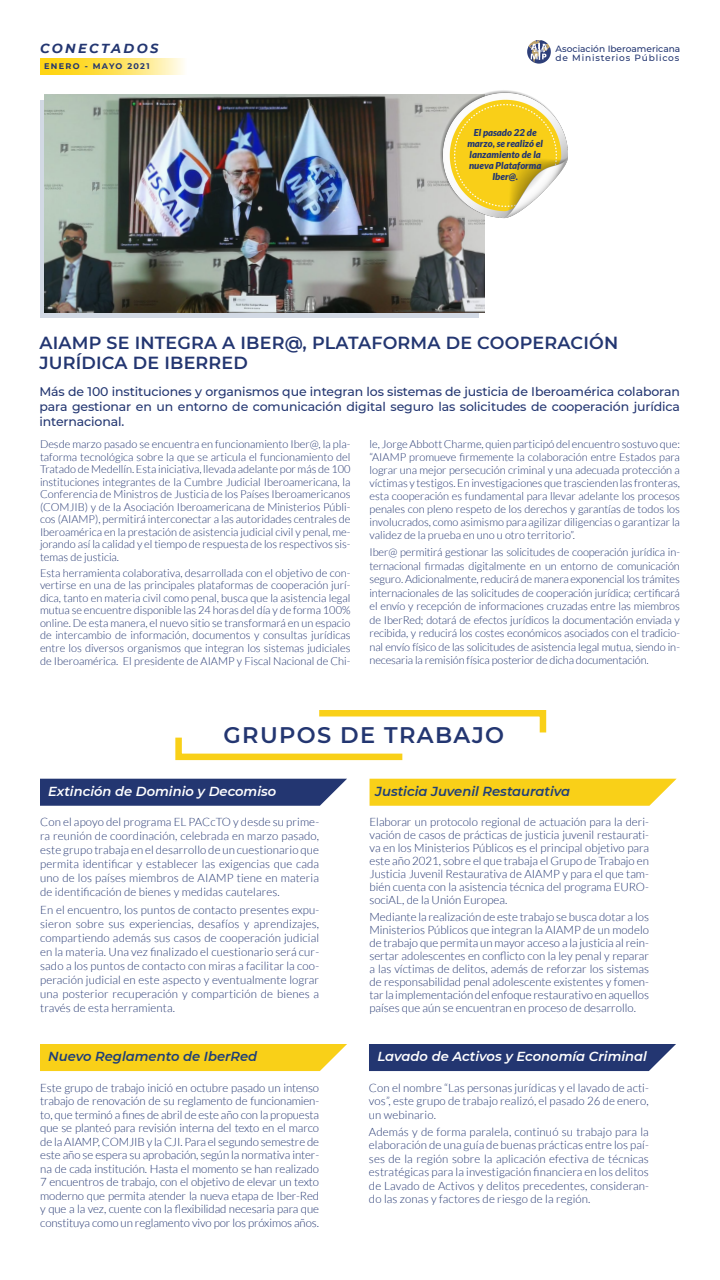
<style>
.page{position:relative;width:720px;height:1280px;background:#fff}
.page>*{position:absolute;margin:0;border:0;box-sizing:border-box;transform-origin:0 0}
.t1{font:600 22.5px "Montserrat";letter-spacing:.06em;color:#233671}
.t2{font:600 17.5px/20px "Montserrat";letter-spacing:.01em;color:#233671}
.t3{font:italic 600 13.1px "Montserrat";color:#fff}
.t4{font:italic 600 13.1px "Montserrat";color:#1e3e79}
.t5{font:italic 700 13.1px "Montserrat";letter-spacing:.18em;color:#233671}
.t6{font:500 12.5px/15px "Montserrat";letter-spacing:-.01em;color:#233671;text-align:justify}
.t7{font:300 11.5px/13.5px "Lato";letter-spacing:.01em;color:#233671;text-align:justify}
.t8{font:300 11px/12.5px "Lato";color:#233671;text-align:justify}
.t9{font:italic 900 9.5px/11px "Lato";color:#233671;text-align:center}
.t10{font:500 9.05px "Montserrat";color:#233671}
.t11{font:500 9.05px "Montserrat";letter-spacing:.09em;color:#233671}
.t12{font:700 8.15px "Montserrat";letter-spacing:.16em;color:#233671}
</style>
<div class="page">
<svg style="left:527px;top:40px;width:24px;height:24px"></svg>
<svg style="left:40px;top:58px;width:144px;height:16px;background:#ffe261"></svg>
<div style="left:369px;top:1044px;width:307px;height:27px;background:#233671"></div>
<svg style="left:40px;top:779px;width:307px;height:27px;background:#2e4078"></svg>
<div style="left:40px;top:1044px;width:307px;height:27px;background:#f9d018"></div>
<svg style="left:370px;top:779px;width:307px;height:27px;background:#f9d224"></svg>
<svg style="left:175px;top:710px;width:372px;height:51px"></svg>
<svg style="left:40px;top:100px;width:439px;height:218px;background:#bec4cb"></svg>
<img style="left:45px;top:94px;width:439px;height:218px">
<img style="left:437px;top:90px;width:131px;height:131px">
<p class="t5" style="left:40px;top:39px;width:120px">CONECTADOS</p>
<p class="t12" style="left:44px;top:60px;width:107px">ENERO - MAYO 2021</p>
<p class="t10" style="left:556px;top:42px;width:126px">Asociación Iberoamericana</p>
<p class="t11" style="left:556px;top:51px;width:125px">de Ministerios Públicos</p>
<p class="t9" style="left:467px;top:127px;width:77px">El pasado 22 de marzo, se realizó el</p>
<p class="t9" style="left:469px;top:149px;width:74px">lanzamiento de la nueva Plataforma<br>Iber@.</p>
<p class="t2" style="left:40px;top:332px;width:580px">AIAMP SE INTEGRA A IBER@, PLATAFORMA DE COOPERACIÓN<br>JURÍDICA DE IBERRED</p>
<p class="t6" style="left:40px;top:384px;width:642px">Más de 100 instituciones y organismos que integran los sistemas de justicia de Iberoamérica colaboran para gestionar en un entorno de comunicación digital seguro las solicitudes de cooperación jurídica internacional.</p>
<p class="t8" style="left:40px;top:438px;width:312px">Desde marzo pasado se encuentra en funcionamiento Iber@, la pla&shy;taforma tecnológica sobre la que se articula el funcionamiento del Tratado de Medellín. Esta iniciativa, llevada adelante por más de 100 instituciones integrantes de la Cumbre Judicial Iberoamericana, la Conferencia de Ministros de Justicia de los Países Iberoamericanos (COMJIB) y de la Asociación Iberoamericana de Ministerios Públi&shy;cos (AIAMP), permitirá interconectar a las autoridades centrales de Iberoamérica en la prestación de asistencia judicial civil y penal, me&shy;jorando así la calidad y el tiempo de respuesta de los respectivos sis&shy;temas de justicia.</p>
<p class="t8" style="left:40px;top:566px;width:312px">Esta herramienta colaborativa, desarrollada con el objetivo de con&shy;vertirse en una de las principales plataformas de cooperación jurí&shy;dica, tanto en materia civil como penal, busca que la asistencia legal mutua se encuentre disponible las 24 horas del día y de forma 100% online. De esta manera, el nuevo sitio se transformará en un espacio de intercambio de información, documentos y consultas jurídicas entre los diversos organismos que integran los sistemas judiciales de Iberoamérica. El presidente de AIAMP y Fiscal Nacional de Chi-</p>
<p class="t8" style="left:370px;top:438px;width:312px;line-height:13px">le, Jorge Abbott Charme, quien participó del encuentro sostuvo que: “AIAMP promueve firmemente la colaboración entre Estados para lograr una mejor persecución criminal y una adecuada protección a víctimas y testigos. En investigaciones que trascienden las fronteras, esta cooperación es fundamental para llevar adelante los procesos penales con pleno respeto de los derechos y garantías de todos los involucrados, como asimismo para agilizar diligencias o garantizar la validez de la prueba en uno u otro territorio”.</p>
<p class="t8" style="left:370px;top:546px;width:312px;line-height:13.5px">Iber@ permitirá gestionar las solicitudes de cooperación jurídica in&shy;ternacional firmadas digitalmente en un entorno de comunicación seguro. Adicionalmente, reducirá de manera exponencial los trámites internacionales de las solicitudes de cooperación jurídica; certificará el envío y recepción de informaciones cruzadas entre las miembros de IberRed; dotará de efectos jurídicos la documentación enviada y recibida, y reducirá los costes económicos asociados con el tradicio&shy;nal envío físico de las solicitudes de asistencia legal mutua, siendo in&shy;necesaria la remisión física posterior de dicha documentación.</p>
<p class="t1" style="left:224px;top:719px;width:282px">GRUPOS DE TRABAJO</p>
<p class="t3" style="left:48px;top:782px;width:230px">Extinción de Dominio y Decomiso</p>
<p class="t7" style="left:40px;top:815px;width:280px;line-height:14px">Con el apoyo del programa EL PACcTO y desde su prime&shy;ra reunión de coordinación, celebrada en marzo pasado, este grupo trabaja en el desarrollo de un cuestionario que permita identificar y establecer las exigencias que cada uno de los países miembros de AIAMP tiene en materia de identificación de bienes y medidas cautelares.</p>
<p class="t7" style="left:40px;top:903px;width:280px;line-height:14px">En el encuentro, los puntos de contacto presentes expu&shy;sieron sobre sus experiencias, desafíos y aprendizajes, compartiendo además sus casos de cooperación judicial en la materia. Una vez finalizado el cuestionario será cur&shy;sado a los puntos de contacto con miras a facilitar la coo&shy;peración judicial en este aspecto y eventualmente lograr una posterior recuperación y compartición de bienes a través de esta herramienta.</p>
<p class="t4" style="left:375px;top:782px;width:197px">Justicia Juvenil Restaurativa</p>
<p class="t7" style="left:369px;top:816px;width:281px;line-height:13px">Elaborar un protocolo regional de actuación para la deri&shy;vación de casos de prácticas de justicia juvenil restaurati&shy;va en los Ministerios Públicos es el principal objetivo para este año 2021, sobre el que trabaja el Grupo de Trabajo en Justicia Juvenil Restaurativa de AIAMP y para el que tam&shy;bién cuenta con la asistencia técnica del programa EURO&shy;sociAL, de la Unión Europea.</p>
<p class="t7" style="left:369px;top:910px;width:281px;line-height:13px">Mediante la realización de este trabajo se busca dotar a los Ministerios Públicos que integran la AIAMP de un modelo de trabajo que permita un mayor acceso a la justicia al rein&shy;sertar adolescentes en conflicto con la ley penal y reparar a las víctimas de delitos, además de reforzar los sistemas de responsabilidad penal adolescente existentes y fomen&shy;tar la implementación del enfoque restaurativo en aquellos países que aún se encuentran en proceso de desarrollo.</p>
<p class="t4" style="left:48px;top:1047px;width:210px">Nuevo Reglamento de IberRed</p>
<p class="t3" style="left:378px;top:1047px;width:271px">Lavado de Activos y Economía Criminal</p>
<p class="t7" style="left:40px;top:1081px;width:280px">Este grupo de trabajo inició en octubre pasado un intenso trabajo de renovación de su reglamento de funcionamien&shy;to, que terminó a fines de abril de este año con la propuesta que se planteó para revisión interna del texto en el marco de la AIAMP, COMJIB y la CJI. Para el segundo semestre de este año se espera su aprobación, según la normativa inter&shy;na de cada institución. Hasta el momento se han realizado 7 encuentros de trabajo, con el objetivo de elevar un texto moderno que permita atender la nueva etapa de Iber-Red y que a la vez, cuente con la flexibilidad necesaria para que constituya como un reglamento vivo por los próximos años.</p>
<p class="t7" style="left:369px;top:1081px;width:282px">Con el nombre “Las personas jurídicas y el lavado de acti&shy;vos”, este grupo de trabajo realizó, el pasado 26 de enero, un webinario.</p>
<p class="t7" style="left:369px;top:1125px;width:282px">Además y de forma paralela, continuó su trabajo para la elaboración de una guía de buenas prácticas entre los paí&shy;ses de la región sobre la aplicación efectiva de técnicas estratégicas para la investigación financiera en los delitos de Lavado de Activos y delitos precedentes, consideran&shy;do las zonas y factores de riesgo de la región.</p>
</div>
